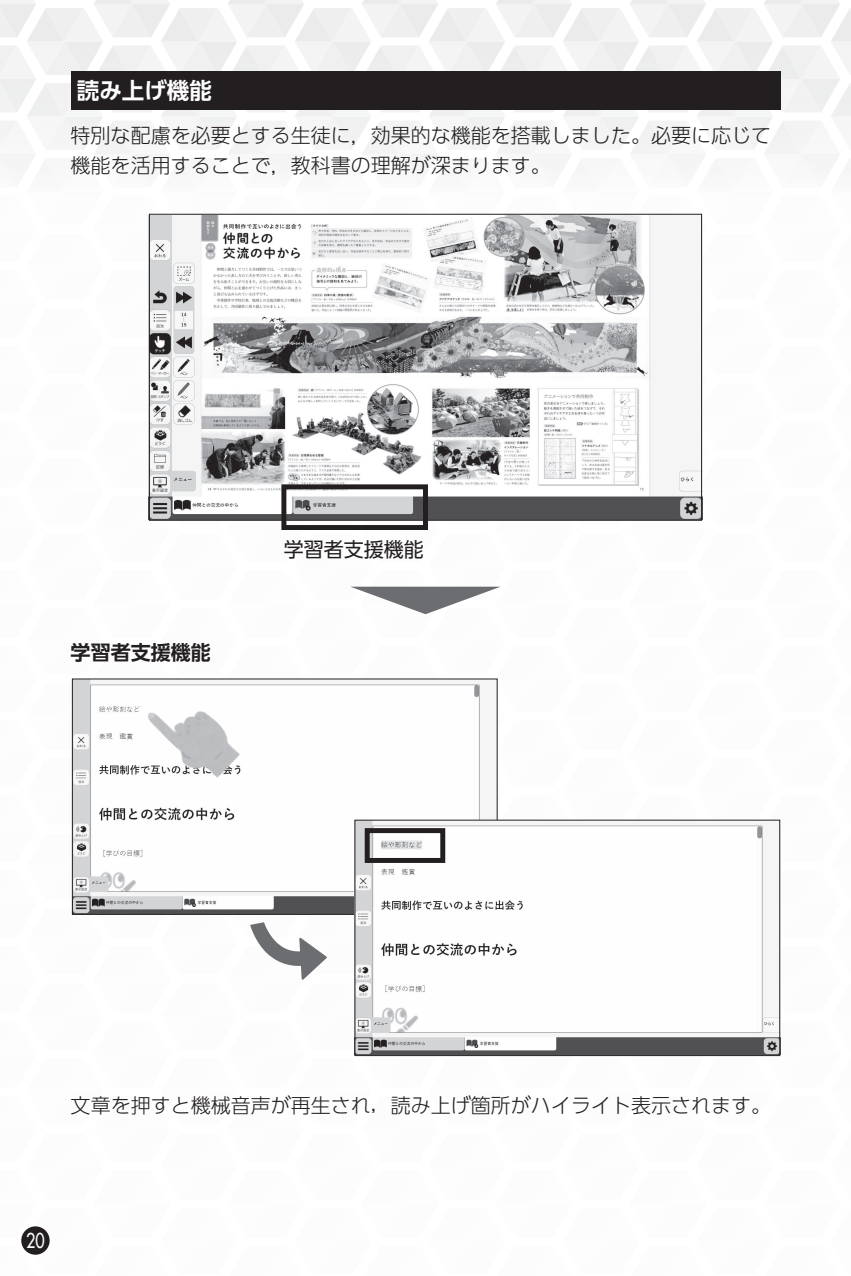
<style>
.page{position:relative;width:851px;height:1276px;background:#fff}
.page>*{position:absolute;margin:0;border:0;box-sizing:border-box;transform-origin:0 0}
.t1{font:700 22.5px "UD Shin Go Pro De";color:#fff}
.t2{font:300 20px/30px "UD Shin Go Pro";color:#231f20}
.t3{font:700 20px "UD Shin Go Pro De";color:#231f20}
.t4{font:20px "UD Shin Go Pro";color:#231f20}
.t5{font:500 20px "Futura Std";color:#fff;scale:.8 1}
</style>
<div class="page">
<img style="left:151px;top:216px;width:549px;height:303px">
<div style="left:149px;top:214px;width:553px;height:307px;border:1px solid #231f20"></div>
<img style="left:74px;top:680px;width:408px;height:233px">
<img style="left:356px;top:821px;width:422px;height:233px">
<div style="left:354px;top:819px;width:426px;height:237px;border:1px solid #231f20"></div>
<svg style="left:250px;top:922px;width:77px;height:57px"></svg>
<div style="left:364px;top:828px;width:81px;height:35px;border:5px solid #231f20"></div>
<div style="left:281px;top:484px;width:147px;height:46px;border:5px solid #231f20"></div>
<div style="left:71px;top:71px;width:709px;height:38px;background:#231f20"></div>
<svg style="left:350px;top:586px;width:150px;height:28px"></svg>
<img style="left:132px;top:678px;width:123px;height:118px">
<div style="left:21px;top:1226px;width:29px;height:28px;background:#231f20;border-radius:50%"></div>
<p class="t1" style="left:77px;top:72px;width:136px">読み上げ機能</p>
<p class="t2" style="left:71px;top:120px;width:702px">特別な配慮を必要とする生徒に，効果的な機能を搭載しました。必要に応じて機能を活用することで，教科書の理解が深まります。</p>
<p class="t3" style="left:71px;top:636px;width:141px">学習者支援機能</p>
<p class="t4" style="left:284px;top:533px;width:141px">学習者支援機能</p>
<p class="t2" style="left:71px;top:1089px;width:701px">文章を押すと機械音声が再生され，読み上げ箇所がハイライト表示されます。</p>
<p class="t5" style="left:26px;top:1228px;width:25px">20</p>
</div>
